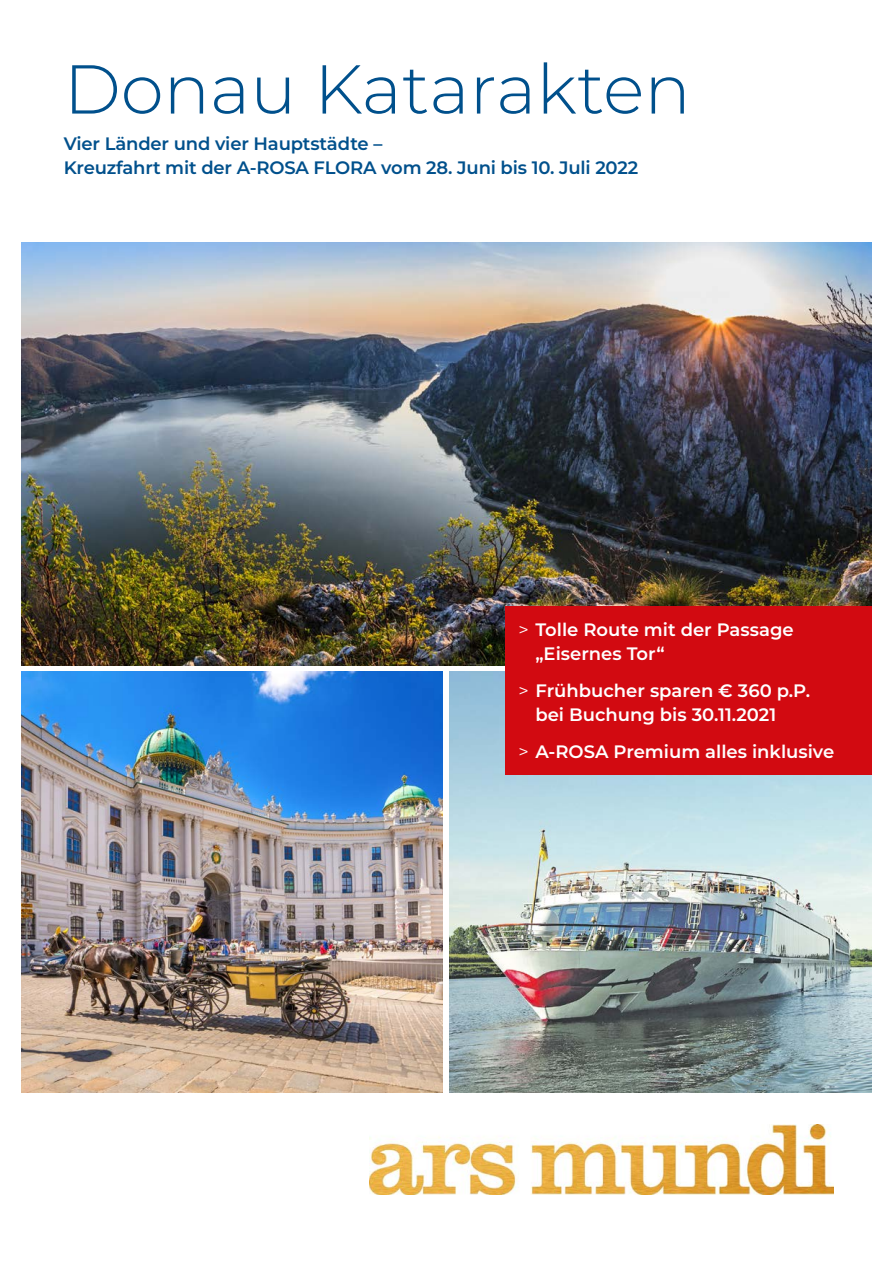
<style>
.page{position:relative;width:893px;height:1263px;background:#fff}
.page>*{position:absolute;margin:0;border:0;box-sizing:border-box;transform-origin:0 0}
.t1{font:300 69px "Montserrat";color:#00508c}
.t2{font:600 18px/24px "Montserrat";color:#fff}
.t3{font:600 18px/24px "Montserrat";letter-spacing:-.01em;color:#00508c}
.s1{font-weight:400}
</style>
<div class="page">
<img style="left:370px;top:1124px;width:463px;height:70px">
<img style="left:21px;top:242px;width:851px;height:423px">
<img style="left:21px;top:672px;width:421px;height:421px">
<img style="left:449px;top:672px;width:423px;height:421px">
<div style="left:506px;top:606px;width:366px;height:169px;background:#d20a11"></div>
<h1 class="t1" style="left:64px;top:42px;width:628px">Donau Katarakten</h1>
<p class="t3" style="left:64px;top:131px;width:576px">Vier Länder und vier Hauptstädte –<br>Kreuzfahrt mit der A-ROSA FLORA vom 28. Juni bis 10. Juli 2022</p>
<p class="t2" style="left:535px;top:617px;width:260px;text-indent:-17px"><span class="s1">&gt;</span> Tolle Route mit der Passage „Eisernes Tor“</p>
<p class="t2" style="left:535px;top:678px;width:276px;text-indent:-17px"><span class="s1">&gt;</span> Frühbucher sparen € 360 p.P. bei Buchung bis 30.11.2021</p>
<p class="t2" style="left:518px;top:738px;width:317px"><span class="s1">&gt;</span> A-ROSA Premium alles inklusive</p>
</div>
